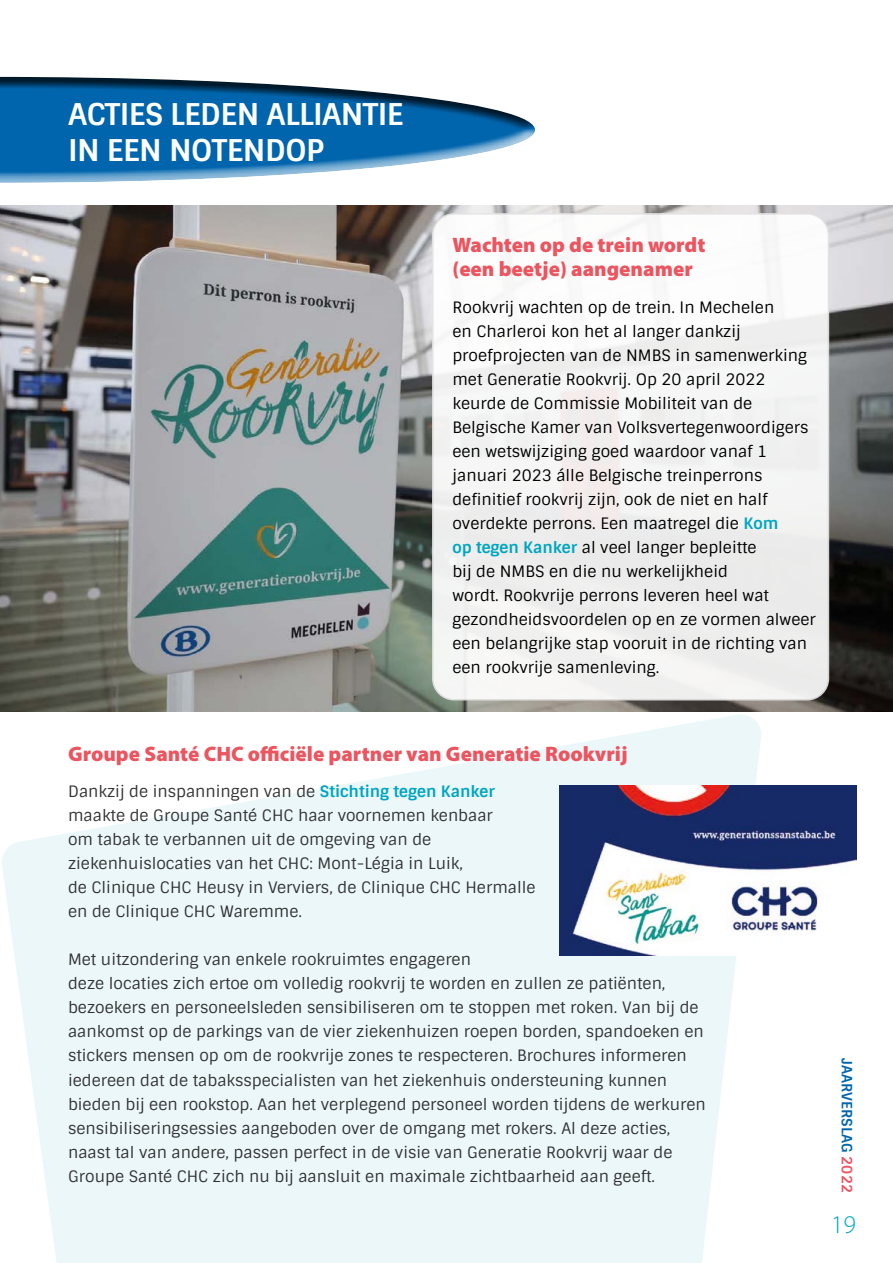
<style>
.page{position:relative;width:893px;height:1263px;background:#fff}
.page>*{position:absolute;margin:0;border:0;box-sizing:border-box;transform-origin:0 0}
.titel_2_donkerblauw{font:700 30px/36px "Sintony";letter-spacing:-.02em;color:#fff}
.t1{font:300 25.5px "Myriad Pro";color:#00a5c0}
.titel_3_rood{font:900 21px/24px "Myriad Pro";color:#eb5560}
.body_1{font:15.75px/24px "Sintony";color:#333}
.body_1-2{font:15.75px/24px "Sintony";color:#000}
.t2{font:700 14.25px "Sintony";color:#0065ad}
.s1{font-weight:700;color:#00a5c0}
.s2{color:#eb5560}
</style>
<div class="page">
<svg style="left:2px;top:714px;width:759px;height:549px;fill:#ecf7fa"></svg>
<img style="left:0;top:205px;width:893px;height:506px">
<div style="left:0;top:118px;width:547px;height:65px;background:#fff;opacity:.75"></div>
<div style="left:0;top:65px;width:544px;height:76px;background:#000;opacity:.75"></div>
<div style="left:433px;top:214px;width:395px;height:486px;background:#f4f3f3;border-radius:21px"></div>
<div style="left:432px;top:213px;width:397px;height:487px;border:2px solid #e4e4e4;border-radius:21px"></div>
<img style="left:560px;top:786px;width:296px;height:169px">
<p class="titel_2_donkerblauw" style="left:68px;top:96px;width:337px">ACTIES LEDEN ALLIANTIE<br>IN EEN NOTENDOP</p>
<p class="titel_3_rood" style="left:452px;top:232px;width:254px">Wachten op de trein wordt (een beetje) aangenamer</p>
<p class="body_1-2" style="left:452px;top:295px;width:365px">Rookvrij wachten op de trein. In Mechelen<br>en Charleroi kon het al langer dankzij proefprojecten van de NMBS in samenwerking met Generatie Rookvrij. Op 20 april 2022 keurde de Commissie Mobiliteit van de Belgische Kamer van Volksvertegenwoordigers een wetswijziging goed waardoor vanaf 1 januari 2023 álle Belgische treinperrons definitief rookvrij zijn, ook de niet en half overdekte perrons. Een maatregel die <span class="s1">Kom<br>op tegen Kanker</span> al veel langer bepleitte<br>bij de NMBS en die nu werkelijkheid<br>wordt. Rookvrije perrons leveren heel wat gezondheidsvoordelen op en ze vormen alweer een belangrijke stap vooruit in de richting van een rookvrije samenleving.</p>
<p class="titel_3_rood" style="left:68px;top:741px;width:561px">Groupe Santé CHC officiële partner van Generatie Rookvrij</p>
<p class="body_1" style="left:68px;top:780px;width:469px">Dankzij de inspanningen van de <span class="s1">Stichting tegen Kanker </span>maakte de Groupe Santé CHC haar voornemen kenbaar<br>om tabak te verbannen uit de omgeving van de ziekenhuislocaties van het CHC: Mont-Légia in Luik,<br>de Clinique CHC Heusy in Verviers, de Clinique CHC Hermalle en de Clinique CHC Waremme.</p>
<p class="body_1" style="left:68px;top:948px;width:639px">Met uitzondering van enkele rookruimtes engageren<br>deze locaties zich ertoe om volledig rookvrij te worden en zullen ze patiënten, bezoekers en personeelsleden sensibiliseren om te stoppen met roken. Van bij de aankomst op de parkings van de vier ziekenhuizen roepen borden, spandoeken en stickers mensen op om de rookvrije zones te respecteren. Brochures informeren iedereen dat de tabaksspecialisten van het ziekenhuis ondersteuning kunnen bieden bij een rookstop. Aan het verplegend personeel worden tijdens de werkuren sensibiliseringsessies aangeboden over de omgang met rokers. Al deze acties, naast tal van andere, passen perfect in de visie van Generatie Rookvrij waar de Groupe Santé CHC zich nu bij aansluit en maximale zichtbaarheid aan geeft.</p>
<p class="t2" style="left:856px;top:1058px;width:136px;rotate:90deg">JAARVERSLAG <span class="s2">2022</span></p>
<h2 class="t1" style="left:831px;top:1209px;width:26px">19</h2>
</div>
